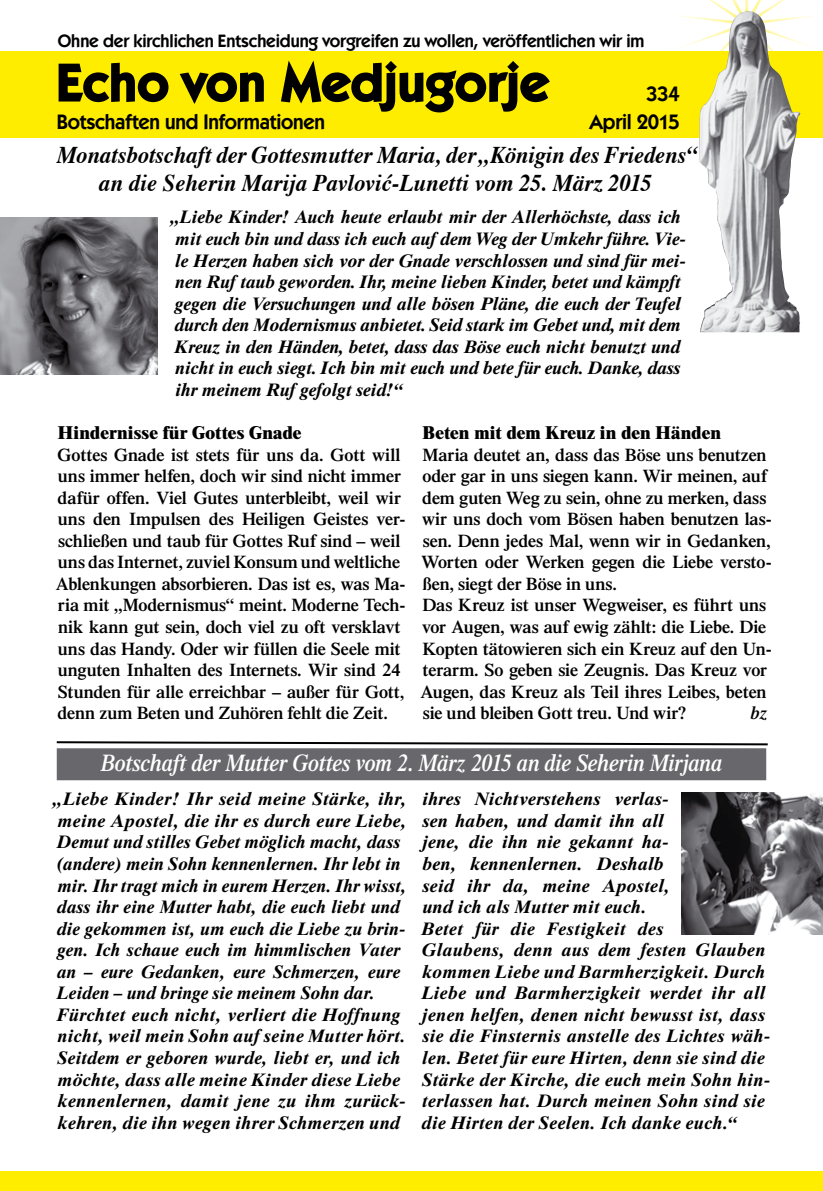
<style>
.page{position:relative;width:823px;height:1191px;background:#fff}
.page>*{position:absolute;margin:0;border:0;box-sizing:border-box;transform-origin:0 0}
.t1{font:600 52px "Kabel IT Cby BT";letter-spacing:.025em;color:#000}
.t2{font:italic 700 24px/28px "Times";color:#000;text-align:center;scale:.94 1}
.t3{font:italic 600 24px "Times";letter-spacing:-.015em;color:#fff;scale:.91 1}
.t4{font:600 21px "Kabel IT Cby BT";letter-spacing:-.01em;color:#000}
.t5{font:italic 700 18px/21.6px "Times Ten";color:#000}
.t6{font:600 18px/21.6px "Times";letter-spacing:-.005em;color:#000}
.t7{font:600 18px "Kabel IT Cby BT";letter-spacing:-.005em;color:#000}
.t8{font:800 18px "Times";letter-spacing:.005em;color:#000}
.t9{font:italic 600 18px "Times";color:#000}
</style>
<div class="page">
<div style="left:0;top:51px;width:822px;height:86px;background:#ffed00"></div>
<div style="left:0;top:1171px;width:822px;height:20px;background:#ffed00"></div>
<svg style="left:675px;top:0;width:138px;height:48px"></svg>
<img style="left:698px;top:11px;width:102px;height:321px">
<div style="left:57px;top:748px;width:708px;height:32px;background:#68676c"></div>
<svg style="left:56px;top:741px;width:712px;height:5px"></svg>
<img style="left:681px;top:793px;width:141px;height:141px">
<svg style="left:58px;top:62px;width:111px;height:41px"></svg>
<svg style="left:179px;top:72px;width:85px;height:32px"></svg>
<svg style="left:281px;top:60px;width:269px;height:53px"></svg>
<img style="left:0;top:217px;width:157px;height:158px">
<p class="t7" style="left:58px;top:30px;width:588px">Ohne der kirchlichen Entscheidung vorgreifen zu wollen, veröffentlichen wir im</p>
<h1 class="t1" style="left:57px;top:50px;width:493px">Echo von Medjugorje</h1>
<p class="t4" style="left:646px;top:80px;width:35px">334</p>
<p class="t4" style="left:57px;top:108px;width:270px">Botschaften und Informationen</p>
<p class="t4" style="left:589px;top:108px;width:91px">April 2015</p>
<h2 class="t2" style="left:57px;top:140px;width:682px">Monatsbotschaft der Gottesmutter Maria, der„Königin des Friedens“ an die Seherin Marija Pavlović-Lunetti vom 25. März 2015</h2>
<p class="t5" style="left:170px;top:206px;width:517px">„Liebe Kinder! Auch heute erlaubt mir der Allerhöchste, dass ich mit euch bin und dass ich euch auf dem Weg der Umkehr führe. Vie&shy;le Herzen haben sich vor der Gnade verschlossen und sind für mei&shy;nen Ruf taub geworden. Ihr, meine lieben Kinder, betet und kämpft gegen die Versuchungen und alle bösen Pläne, die euch der Teufel durch den Modernismus anbietet. Seid stark im Gebet und, mit dem Kreuz in den Händen, betet, dass das Böse euch nicht benutzt und nicht in euch siegt. Ich bin mit euch und bete für euch. Danke, dass ihr meinem Ruf gefolgt seid!“</p>
<p class="t8" style="left:58px;top:421px;width:245px">Hindernisse für Gottes Gnade</p>
<p class="t6" style="left:56px;top:443px;width:351px">Gottes Gnade ist stets für uns da. Gott will uns immer helfen, doch wir sind nicht immer dafür offen. Viel Gutes unterbleibt, weil wir uns den Impulsen des Heiligen Geistes ver&shy;schließen und taub für Gottes Ruf sind – weil uns das Internet, zuviel Konsum und weltliche Ablenkungen absorbieren. Das ist es, was Ma&shy;ria mit „Modernismus“ meint. Moderne Tech&shy;nik kann gut sein, doch viel zu oft versklavt uns das Handy. Oder wir füllen die Seele mit unguten Inhalten des Internets. Wir sind 24<br>Stunden für alle erreichbar – außer für Gott, denn zum Beten und Zuhören fehlt die Zeit.</p>
<p class="t8" style="left:422px;top:421px;width:300px">Beten mit dem Kreuz in den Händen</p>
<p class="t6" style="left:420px;top:443px;width:352px">Maria deutet an, dass das Böse uns benutzen oder gar in uns siegen kann. Wir meinen, auf dem guten Weg zu sein, ohne zu merken, dass wir uns doch vom Bösen haben benutzen las&shy;sen. Denn jedes Mal, wenn wir in Gedanken, Worten oder Werken gegen die Liebe versto&shy;ßen, siegt der Böse in uns.<br>Das Kreuz ist unser Wegweiser, es führt uns vor Augen, was auf ewig zählt: die Liebe. Die Kopten tätowieren sich ein Kreuz auf den Un&shy;terarm. So geben sie Zeugnis. Das Kreuz vor Augen, das Kreuz als Teil ihres Leibes, beten sie und bleiben Gott treu. Und wir?</p>
<p class="t9" style="left:750px;top:702px;width:18px">bz</p>
<h2 class="t3" style="left:100px;top:749px;width:684px">Botschaft der Mutter Gottes vom 2. März 2015 an die Seherin Mirjana</h2>
<p class="t5" style="left:421px;top:788px;width:351px">ihres Nichtverstehens verlas-<br>sen haben, und damit ihn all<br>jene, die ihn nie gekannt ha-<br>ben, kennenlernen. Deshalb<br>seid ihr da, meine Apostel,<br>und ich als Mutter mit euch.<br>Betet für die Festigkeit des<br>Glaubens, denn aus dem festen Glauben kommen Liebe und Barmherzigkeit. Durch Liebe und Barmherzigkeit werdet ihr all jenen helfen, denen nicht bewusst ist, dass sie die Finsternis anstelle des Lichtes wäh&shy;len. Betet für eure Hirten, denn sie sind die Stärke der Kirche, die euch mein Sohn hin&shy;terlassen hat. Durch meinen Sohn sind sie die Hirten der Seelen. Ich danke euch.“</p>
<p class="t5" style="left:52px;top:788px;width:355px">„Liebe Kinder! Ihr seid meine Stärke, ihr, meine Apostel, die ihr es durch eure Liebe, Demut und stilles Gebet möglich macht, dass (andere) mein Sohn kennenlernen. Ihr lebt in mir. Ihr tragt mich in eurem Herzen. Ihr wisst, dass ihr eine Mutter habt, die euch liebt und die gekommen ist, um euch die Liebe zu brin&shy;gen. Ich schaue euch im himmlischen Vater an – eure Gedanken, eure Schmerzen, eure Leiden – und bringe sie meinem Sohn dar.<br>Fürchtet euch nicht, verliert die Hoffnung nicht, weil mein Sohn auf seine Mutter hört.<br>Seitdem er geboren wurde, liebt er, und ich möchte, dass alle meine Kinder diese Liebe kennenlernen, damit jene zu ihm zurück&shy;kehren, die ihn wegen ihrer Schmerzen und</p>
</div>
